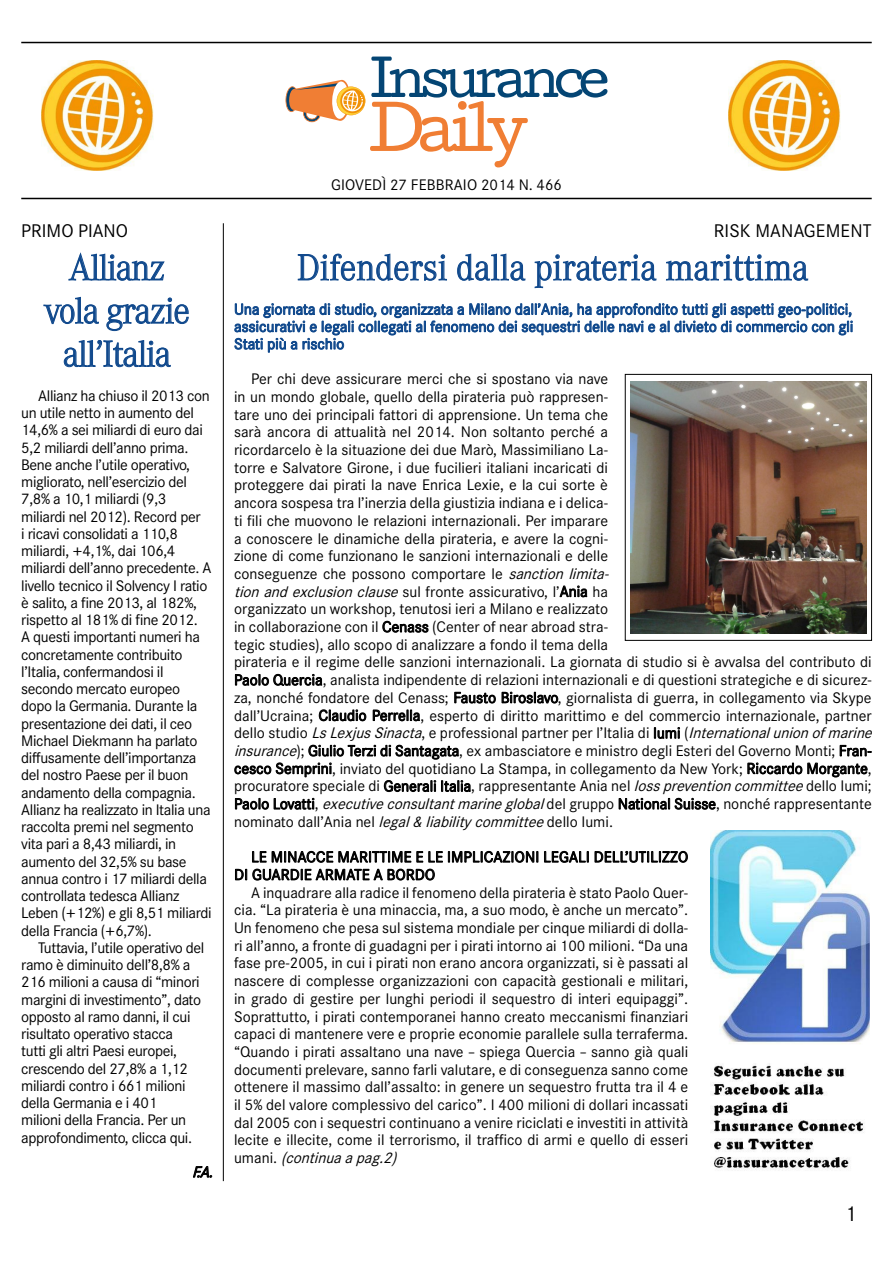
<style>
.page{position:relative;width:893px;height:1263px;background:#fff}
.page>*{position:absolute;margin:0;border:0;box-sizing:border-box;transform-origin:0 0}
.t1{font:300 36px "Corporate A";color:#0f488c;scale:.95 1}
.t2{font:300 36px/43.2px "Corporate A";letter-spacing:-.03em;color:#0f488c;text-align:center;scale:.95 1}
.t3{font:21px "Corporate S";color:#000}
.t4{font:18px "Corporate S";letter-spacing:.01em;color:#000}
.t5{font:15px/17.7px "Corporate S";color:#000}
.t6{font:15px/17.2px "Corporate S";letter-spacing:-.025em;color:#000}
.t7{font:15px/17.4px "Corporate S";color:#0f488c;text-align:justify}
.t8{font:italic 15px "Corporate S";color:#000}
.s1{font-style:italic}
</style>
<div class="page">
<svg style="left:285px;top:57px;width:322px;height:110px"></svg>
<hr style="left:21px;top:42px;width:851px;height:1px;background:#000">
<hr style="left:21px;top:198px;width:851px;height:1px;background:#000">
<img style="left:42px;top:60px;width:112px;height:110px">
<img style="left:728px;top:60px;width:112px;height:110px">
<svg style="left:68px;top:252px;width:97px;height:29px"></svg>
<svg style="left:43px;top:296px;width:56px;height:29px"></svg>
<svg style="left:106px;top:297px;width:83px;height:34px"></svg>
<svg style="left:64px;top:340px;width:107px;height:27px"></svg>
<svg style="left:193px;top:1166px;width:20px;height:12px"></svg>
<hr style="left:223px;top:223px;width:1px;height:958px;background:#000">
<svg style="left:298px;top:253px;width:149px;height:28px"></svg>
<svg style="left:457px;top:253px;width:69px;height:28px"></svg>
<svg style="left:534px;top:254px;width:123px;height:34px"></svg>
<svg style="left:666px;top:254px;width:142px;height:27px"></svg>
<svg style="left:234px;top:303px;width:619px;height:50px"></svg>
<svg style="left:559px;top:585px;width:29px;height:13px"></svg>
<svg style="left:382px;top:620px;width:47px;height:13px"></svg>
<svg style="left:235px;top:673px;width:88px;height:13px"></svg>
<svg style="left:454px;top:691px;width:105px;height:13px"></svg>
<svg style="left:319px;top:709px;width:101px;height:13px"></svg>
<svg style="left:654px;top:727px;width:26px;height:12px"></svg>
<svg style="left:747px;top:745px;width:125px;height:33px"></svg>
<svg style="left:234px;top:744px;width:237px;height:66px"></svg>
<svg style="left:618px;top:797px;width:98px;height:13px"></svg>
<svg style="left:544px;top:850px;width:144px;height:13px"></svg>
<svg style="left:235px;top:850px;width:303px;height:31px"></svg>
<div style="left:625px;top:374px;width:247px;height:266px;border:1px solid #000"></div>
<img style="left:630px;top:381px;width:236px;height:252px">
<img style="left:710px;top:830px;width:159px;height:341px">
<p class="t4" style="left:21px;top:220px;width:108px">PRIMO PIANO</p>
<h1 class="t2" style="left:44px;top:246px;width:155px">Allianz vola grazie all’Italia</h1>
<p class="t6" style="left:21px;top:387px;width:192px;text-indent:17px">Allianz ha chiuso il 2013 con un utile netto in aumento del<br>14,6% a sei miliardi di euro dai<br>5,2 miliardi dell’anno prima.<br>Bene anche l’utile operativo, migliorato, nell’esercizio del<br>7,8% a 10,1 miliardi (9,3 miliardi nel 2012). Record per<br>i ricavi consolidati a 110,8 miliardi, +4,1%, dai 106,4 miliardi dell’anno precedente. A livello tecnico il Solvency I ratio è salito, a fine 2013, al 182%, rispetto al 181% di fine 2012.<br>A questi importanti numeri ha concretamente contribuito l’Italia, confermandosi il secondo mercato europeo dopo la Germania. Durante la presentazione dei dati, il ceo<br>Michael Diekmann ha parlato diffusamente dell’importanza del nostro Paese per il buon andamento della compagnia.<br>Allianz ha realizzato in Italia una raccolta premi nel segmento vita pari a 8,43 miliardi, in aumento del 32,5% su base annua contro i 17 miliardi della controllata tedesca Allianz<br>Leben (+12%) e gli 8,51 miliardi della Francia (+6,7%).</p>
<p class="t6" style="left:21px;top:939px;width:185px;text-indent:17px">Tuttavia, l’utile operativo del ramo è diminuito dell’8,8% a<br>216 milioni a causa di “minori margini di investimento”, dato opposto al ramo danni, il cui risultato operativo stacca<br>tutti gli altri Paesi europei, crescendo del 27,8% a 1,12 miliardi contro i 661 milioni della Germania e i 401<br>milioni della Francia. Per un approfondimento, clicca qui.</p>
<p class="t8" style="left:192px;top:1163px;width:27px">F.A.</p>
<p class="t5" style="left:331px;top:176px;width:232px">GIOVEDÌ 27 FEBBRAIO 2014 N. 466</p>
<p class="t4" style="left:714px;top:220px;width:159px">RISK MANAGEMENT</p>
<h1 class="t1" style="left:297px;top:246px;width:540px">Difendersi dalla pirateria marittima</h1>
<p class="t7" style="left:234px;top:301px;width:621px">Una giornata di studio, organizzata a Milano dall’Ania, ha approfondito tutti gli aspetti geo-politici, assicurativi e legali collegati al fenomeno dei sequestri delle navi e al divieto di commercio con gli Stati più a rischio</p>
<p class="t5" style="left:234px;top:370px;width:644px;text-indent:17px">Per chi deve assicurare merci che si spostano via nave<br>in un mondo globale, quello della pirateria può rappresen-<br>tare uno dei principali fattori di apprensione. Un tema che<br>sarà ancora di attualità nel 2014. Non soltanto perché a<br>ricordarcelo è la situazione dei due Marò, Massimiliano La-<br>torre e Salvatore Girone, i due fucilieri italiani incaricati di<br>proteggere dai pirati la nave Enrica Lexie, e la cui sorte è<br>ancora sospesa tra l’inerzia della giustizia indiana e i delica-<br>ti fili che muovono le relazioni internazionali. Per imparare<br>a conoscere le dinamiche della pirateria, e avere la cogni-<br>zione di come funzionano le sanzioni internazionali e delle<br>conseguenze che possono comportare le <span class="s1">sanctionlimita-<br>tionandexclusionclause</span>sul fronte assicurativo, l’Ania ha<br>organizzato un workshop, tenutosi ieri a Milano e realizzato<br>in collaborazione con il Cenass (Center of near abroad stra-<br>tegic studies), allo scopo di analizzare a fondo il tema della<br>pirateria e il regime delle sanzioni internazionali. La giornata di studio si è avvalsa del contributo di Paolo Quercia, analista indipendente di relazioni internazionali e di questioni strategiche e di sicurez&shy;za, nonché fondatore del Cenass; Fausto Biroslavo, giornalista di guerra, in collegamento via Skype dall’Ucraina; Claudio Perrella, esperto di diritto marittimo e del commercio internazionale, partner dello studio <span class="s1">LsLexjusSinacta</span>, e professional partner per l’Italia di Iumi (<span class="s1">Internationalunionofmarine insurance</span>); Giulio Terzi di Santagata, ex ambasciatore e ministro degli Esteri del Governo Monti; Fran&shy;cesco Semprini, inviato del quotidiano La Stampa, in collegamento da New York; Riccardo Morgante, procuratore speciale di Generali Italia, rappresentante Ania nel <span class="s1">losspreventioncommittee</span>dello Iumi; Paolo Lovatti, <span class="s1">executiveconsultantmarineglobal</span>del gruppo National Suisse, nonché rappresentante nominato dall’Ania nel <span class="s1">legal&amp; liabilitycommittee</span>dello Iumi.</p>
<p class="t5" style="left:234px;top:848px;width:456px;text-indent:17px">LE MINACCE MARITTIME E LE IMPLICAZIONI LEGALI DELL’UTILIZZO<br>DI GUARDIE ARMATE A BORDO</p>
<p class="t5" style="left:234px;top:884px;width:456px;text-align:justify;text-indent:17px">A inquadrare alla radice il fenomeno della pirateria è stato Paolo Quer&shy;cia. “La pirateria è una minaccia, ma, a suo modo, è anche un mercato”.<br>Un fenomeno che pesa sul sistema mondiale per cinque miliardi di dolla&shy;ri all’anno, a fronte di guadagni per i pirati intorno ai 100 milioni. “Da una fase pre-2005, in cui i pirati non erano ancora organizzati, si è passati al nascere di complesse organizzazioni con capacità gestionali e militari, in grado di gestire per lunghi periodi il sequestro di interi equipaggi”.<br>Soprattutto, i pirati contemporanei hanno creato meccanismi finanziari capaci di mantenere vere e proprie economie parallele sulla terraferma. “Quando i pirati assaltano una nave – spiega Quercia – sanno già quali documenti prelevare, sanno farli valutare, e di conseguenza sanno come ottenere il massimo dall’assalto: in genere un sequestro frutta tra il 4 e il 5% del valore complessivo del carico”. I 400 milioni di dollari incassati dal 2005 con i sequestri continuano a venire riciclati e investiti in attività lecite e illecite, come il terrorismo, il traffico di armi e quello di esseri u m a n i . <span class="s1">(continuaapag.2)</span></p>
<h2 class="t3" style="left:845px;top:1201px;width:13px">1</h2>
</div>
